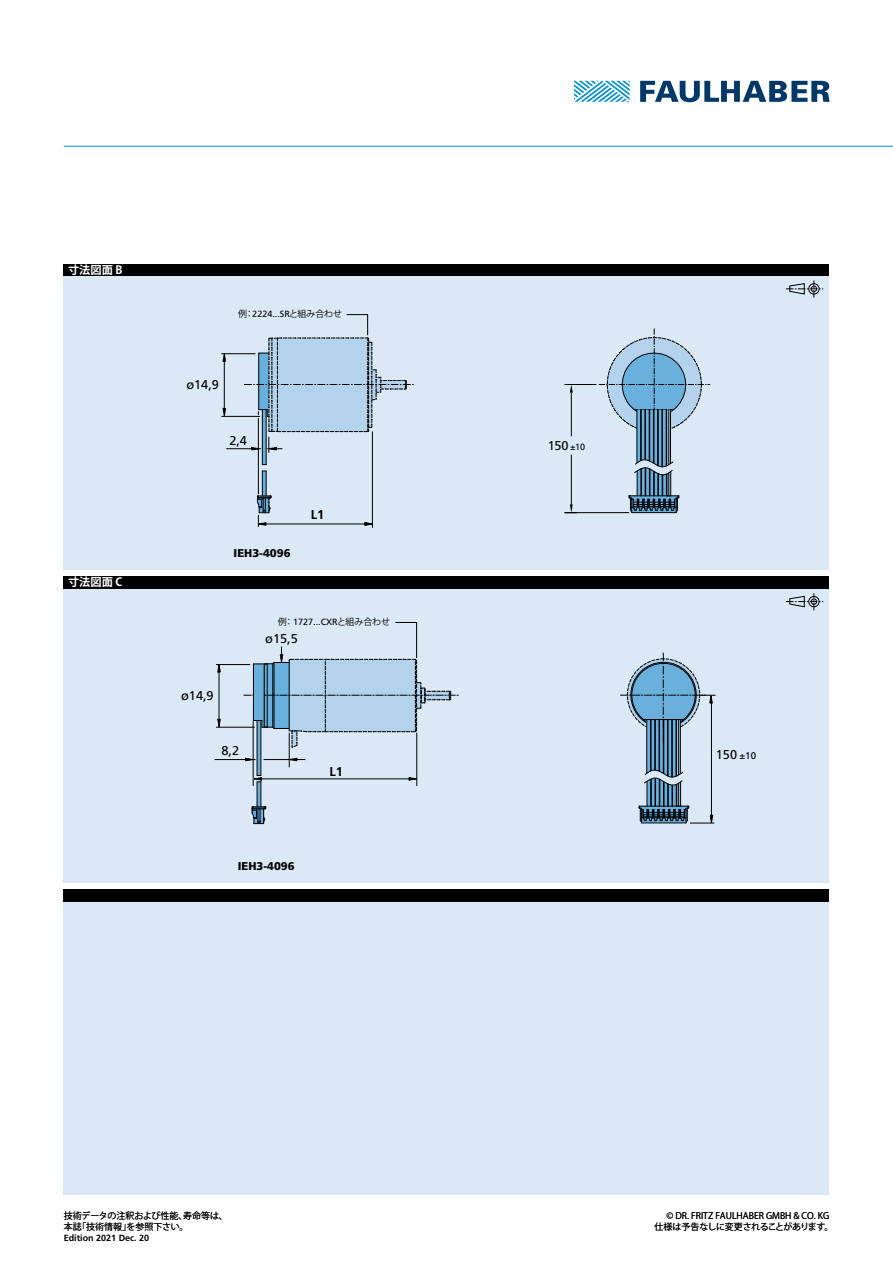
<style>
.page{position:relative;width:893px;height:1263px;background:#fff}
.page>*{position:absolute;margin:0;border:0;box-sizing:border-box;transform-origin:0 0}
.t1{font:12.75px "Frutiger LT";color:#000}
.t2{font:700 12.75px "Frutiger LT";color:#000}
.t3{font:900 11.25px "Frutiger LT";color:#000}
.t4{font:700 11.25px "Koz Go Pro";color:#fff}
.t5{font:9px/10.8px "Koz Go Pro";color:#000}
.t6{font:9px "Frutiger LT";color:#000}
.t7{font:700 9px "Frutiger LT";color:#000}
.s1{font-family:"Koz Go Pro"}
.s2{font-size:9px}
.s3{font-size:9.75px}
</style>
<div class="page">
<hr style="left:64px;top:146px;width:829px;height:1px;background:#0092d0">
<svg style="left:574px;top:81px;width:56px;height:21px"></svg>
<svg style="left:640px;top:81px;width:190px;height:21px"></svg>
<div style="left:64px;top:901px;width:765px;height:294px;background:#dbe8f5"></div>
<div style="left:64px;top:264px;width:765px;height:12px;background:#000"></div>
<div style="left:64px;top:889px;width:765px;height:12px;background:#000"></div>
<div style="left:64px;top:276px;width:765px;height:294px;background:#dbe8f5"></div>
<div style="left:64px;top:589px;width:765px;height:293px;background:#dbe8f5"></div>
<div style="left:64px;top:576px;width:765px;height:13px;background:#000"></div>
<svg style="left:786px;top:280px;width:37px;height:18px"></svg>
<hr style="left:565px;top:384px;width:31px;height:1px;background:#000">
<hr style="left:565px;top:512px;width:64px;height:1px;background:#000">
<hr style="left:571px;top:455px;width:1px;height:49px;background:#000">
<hr style="left:571px;top:393px;width:1px;height:43px;background:#000">
<svg style="left:570px;top:504px;width:3px;height:8px"></svg>
<svg style="left:570px;top:385px;width:3px;height:8px"></svg>
<hr style="left:258px;top:418px;width:1px;height:76px;background:#000">
<hr style="left:372px;top:431px;width:1px;height:97px;background:#000">
<hr style="left:263px;top:524px;width:102px;height:1px;background:#000">
<hr style="left:226px;top:448px;width:35px;height:1px;background:#000">
<svg style="left:364px;top:522px;width:9px;height:4px"></svg>
<hr style="left:221px;top:353px;width:34px;height:1px;background:#000">
<hr style="left:221px;top:416px;width:39px;height:1px;background:#000">
<hr style="left:224px;top:358px;width:1px;height:52px;background:#000">
<svg style="left:223px;top:408px;width:3px;height:9px"></svg>
<svg style="left:223px;top:353px;width:3px;height:9px"></svg>
<svg style="left:256px;top:471px;width:16px;height:56px"></svg>
<svg style="left:599px;top:328px;width:111px;height:185px"></svg>
<svg style="left:244px;top:314px;width:170px;height:151px"></svg>
<svg style="left:786px;top:593px;width:37px;height:17px"></svg>
<svg style="left:620px;top:652px;width:95px;height:172px"></svg>
<hr style="left:215px;top:759px;width:40px;height:1px;background:#000">
<hr style="left:216px;top:664px;width:34px;height:1px;background:#000">
<hr style="left:216px;top:727px;width:39px;height:1px;background:#000">
<hr style="left:219px;top:669px;width:1px;height:52px;background:#000">
<svg style="left:217px;top:719px;width:4px;height:9px"></svg>
<svg style="left:217px;top:664px;width:4px;height:8px"></svg>
<svg style="left:244px;top:622px;width:215px;height:202px"></svg>
<hr style="left:264px;top:759px;width:41px;height:1px;background:#000">
<p class="t4" style="left:68px;top:262px;width:56px">寸法図面 B</p>
<p class="t4" style="left:68px;top:575px;width:56px">寸法図面 C</p>
<p class="t6" style="left:238px;top:309px;width:106px"><span class="s1">例：</span>2224...SR<span class="s1">と組み合わせ</span></p>
<h1 class="t1" style="left:186px;top:377px;width:34px">ø14,9</h1>
<h1 class="t1" style="left:229px;top:433px;width:19px">2,4</h1>
<p class="t3" style="left:234px;top:546px;width:58px">IEH3-4096</p>
<h1 class="t2" style="left:311px;top:507px;width:15px">L1</h1>
<h1 class="t1" style="left:181px;top:688px;width:34px">ø14,9</h1>
<p class="t6" style="left:278px;top:617px;width:114px"><span class="s1">例：</span>1727...CXR<span class="s1">と組み合わせ</span></p>
<h1 class="t1" style="left:265px;top:631px;width:34px">ø15,5</h1>
<h1 class="t1" style="left:222px;top:743px;width:19px">8,2</h1>
<p class="t3" style="left:238px;top:859px;width:58px">IEH3-4096</p>
<h1 class="t2" style="left:329px;top:764px;width:15px">L1</h1>
<h1 class="t1" style="left:548px;top:438px;width:39px">150 <span class="s2">±10</span></h1>
<h1 class="t1" style="left:716px;top:747px;width:42px">150 <span class="s3">±10</span></h1>
<p class="t5" style="left:64px;top:1211px;width:166px">技術データの注釈および性能、寿命等は、本誌「技術情報」を参照下さい。</p>
<p class="t5" style="left:654px;top:1211px;width:181px;text-indent:12px">© DR. FRITZ FAULHABER GMBH &amp; CO. KG仕様は予告なしに変更されることがあります。</p>
<p class="t7" style="left:64px;top:1233px;width:87px">Edition 2021 Dec. 20</p>
</div>
